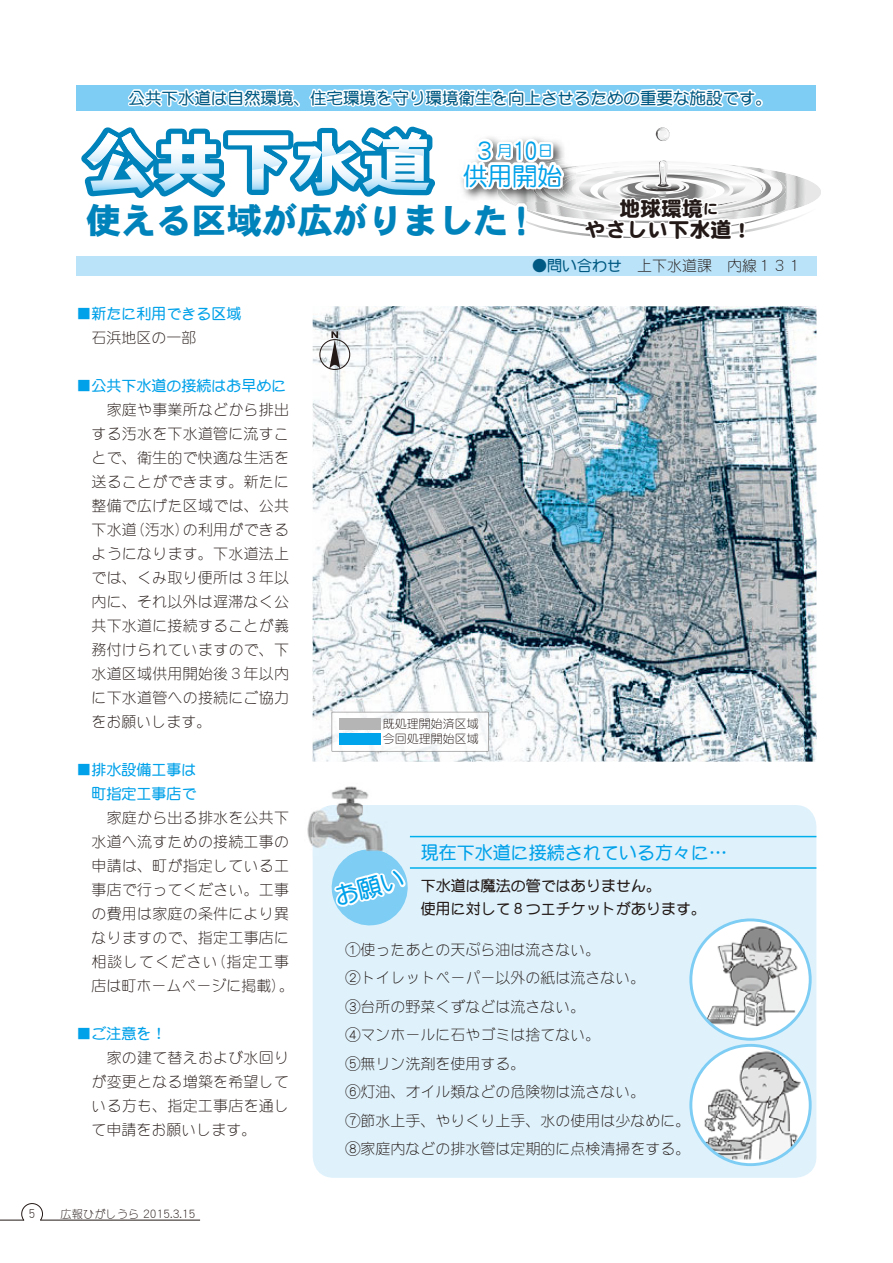
<style>
.page{position:relative;width:893px;height:1263px;background:#fff}
.page>*{position:absolute;margin:0;border:0;box-sizing:border-box;transform-origin:0 0}
.t1{font:35.25px "DFHS Gothic Std W9 90 msp RKSJ H";color:#0082ba}
.t2{font:24.9px "DF Maru Gothic Std W5 90 msp RKSJ H";color:#00a1e9}
.t3{font:21px/21px "DF Maru Gothic Std W9 90 msp RKSJ H";color:#231916;text-align:center}
.t4{font:18px "DF Maru Gothic Std W7 90 msp RKSJ H";color:#00a1e9}
.t5{font:16.5px "DF Maru Gothic Std W7 90 msp RKSJ H";color:#005982}
.t6{font:15px/24px "DFSM Gothic Std W2 90 msp RKSJ H";color:#231916;text-align:justify}
.t7{font:15px/24px "DF Maru Gothic Std W7 90 msp RKSJ H";color:#00a1e9}
.t8{font:15px "DF Maru Gothic Std W7 90 msp RKSJ H";color:#231916}
.t9{font:15px "DF Maru Gothic Std W5 90 msp RKSJ H";color:#00a1e9}
.t10{font:13.65px "DFSM Gothic Std W2 90 msp RKSJ H";color:#231916;scale:.88 1}
.t11{font:12.75px "DFSM Gothic Std W2 90 msp RKSJ H";color:#231916;scale:.96 1}
.t12{font:12px/15px "DFSM Gothic Std W2 90 msp RKSJ H";color:#231916}
.s1{font-size:24.9px}
.s2{font-size:28.35px}
.s3{font-size:38.7px}
.s4{font-size:15px}
.s5{font-size:11.25px}
.s6{font-family:"DF Maru Gothic Std W7 90 msp RKSJ H";color:#005982}
</style>
<div class="page">
<hr style="left:40px;top:1220px;width:160px;height:1px;background:#231916">
<svg style="left:0;top:1203px;width:43px;height:18px"></svg>
<img style="left:313px;top:306px;width:503px;height:456px">
<svg style="left:319px;top:331px;width:31px;height:39px"></svg>
<img style="left:332px;top:712px;width:157px;height:39px">
<div style="left:339px;top:719px;width:41px;height:11px;background:#b5b5b6"></div>
<div style="left:339px;top:734px;width:41px;height:11px;background:#00a4ea"></div>
<div style="left:313px;top:805px;width:503px;height:373px;background:#dff2fc;border-radius:21px"></div>
<img style="left:695px;top:1047px;width:109px;height:118px">
<div style="left:689px;top:1044px;width:123px;height:122px;border:3px solid #7dcdf4;border-radius:50%"></div>
<svg style="left:691px;top:920px;width:119px;height:119px"></svg>
<img style="left:696px;top:923px;width:109px;height:104px">
<div style="left:689px;top:918px;width:123px;height:123px;border:3px solid #7dcdf4;border-radius:50%"></div>
<svg style="left:76px;top:85px;width:745px;height:191px"></svg>
<img style="left:307px;top:786px;width:62px;height:72px">
<img style="left:313px;top:805px;width:70px;height:53px">
<hr style="left:410px;top:836px;width:406px;height:1px;background:#00afec">
<hr style="left:410px;top:867px;width:406px;height:2px;background:#00afec">
<svg style="left:327px;top:845px;width:85px;height:81px"></svg>
<p class="t5" style="left:129px;top:91px;width:645px">公共下水道は自然環境、住宅環境を守り環境衛生を向上させるための重要な施設です。</p>
<p class="t9" style="left:472px;top:145px;width:82px"><span class="s1">３</span>月<span class="s2">10</span>日</p>
<h2 class="t2" style="left:463px;top:166px;width:101px">供用開始</h2>
<h1 class="t1" style="left:86px;top:207px;width:454px">使える区域が広がりました<span class="s3">！</span></h1>
<h3 class="t3" style="left:585px;top:201px;width:169px">地球環境<span class="s4">に<br></span>やさしい下水道！</h3>
<p class="t7" style="left:77px;top:304px;width:166px">■新たに利用できる区域</p>
<p class="t6" style="left:77px;top:328px;width:121px">　石浜地区の一部</p>
<p class="t7" style="left:77px;top:376px;width:211px">■公共下水道の接続はお早めに</p>
<p class="t6" style="left:92px;top:400px;width:199px">　家庭や事業所などから排出する汚水を下水道管に流すことで、衛生的で快適な生活を送ることができます。新たに整備で広げた区域では、公共下水道（汚水）の利用ができるようになります。下水道法上では、くみ取り便所は３年以内に、それ以外は遅滞なく公共下水道に接続することが義務付けられていますので、下水道区域供用開始後３年以内に下水道管への接続にご協力をお願いします。</p>
<p class="t7" style="left:77px;top:760px;width:121px">■排水設備工事は　町指定工事店で</p>
<p class="t6" style="left:92px;top:808px;width:204px;text-align:left">　家庭から出る排水を公共下水道へ流すための接続工事の申請は、町が指定している工事店で行ってください。工事の費用は家庭の条件により異なりますので、指定工事店に相談してください（指定工事店は町ホームページに掲載）。</p>
<p class="t7" style="left:77px;top:1023px;width:91px">■ご注意を！</p>
<p class="t6" style="left:92px;top:1047px;width:199px">　家の建て替えおよび水回りが変更となる増築を希望している方も、指定工事店を通して申請をお願いします。</p>
<p class="t10" style="left:29px;top:1207px;width:9px">5</p>
<p class="t11" style="left:61px;top:1208px;width:142px"><span class="s5">広報ひがしうら</span> 2015.3.15</p>
<p class="t6" style="left:532px;top:255px;width:271px"><span class="s6">●問い合わせ　</span>上下水道課　内線１３１</p>
<p class="t12" style="left:383px;top:718px;width:97px">既処理開始済区域今回処理開始区域</p>
<p class="t4" style="left:421px;top:845px;width:307px">現在下水道に接続されている方々に…</p>
<p class="t8" style="left:421px;top:880px;width:241px">下水道は魔法の管ではありません。</p>
<p class="t8" style="left:421px;top:903px;width:286px">使用に対して８つエチケットがあります。</p>
<p class="t6" style="left:345px;top:937px;width:346px;line-height:28.5px;text-align:left">①使ったあとの天ぷら油は流さない。<br>②トイレットペーパー以外の紙は流さない。<br>③台所の野菜くずなどは流さない。<br>④マンホールに石やゴミは捨てない。<br>⑤無リン洗剤を使用する。<br>⑥灯油、オイル類などの危険物は流さない。<br>⑦節水上手、やりくり上手、水の使用は少なめに。<br>⑧家庭内などの排水管は定期的に点検清掃をする。</p>
</div>
